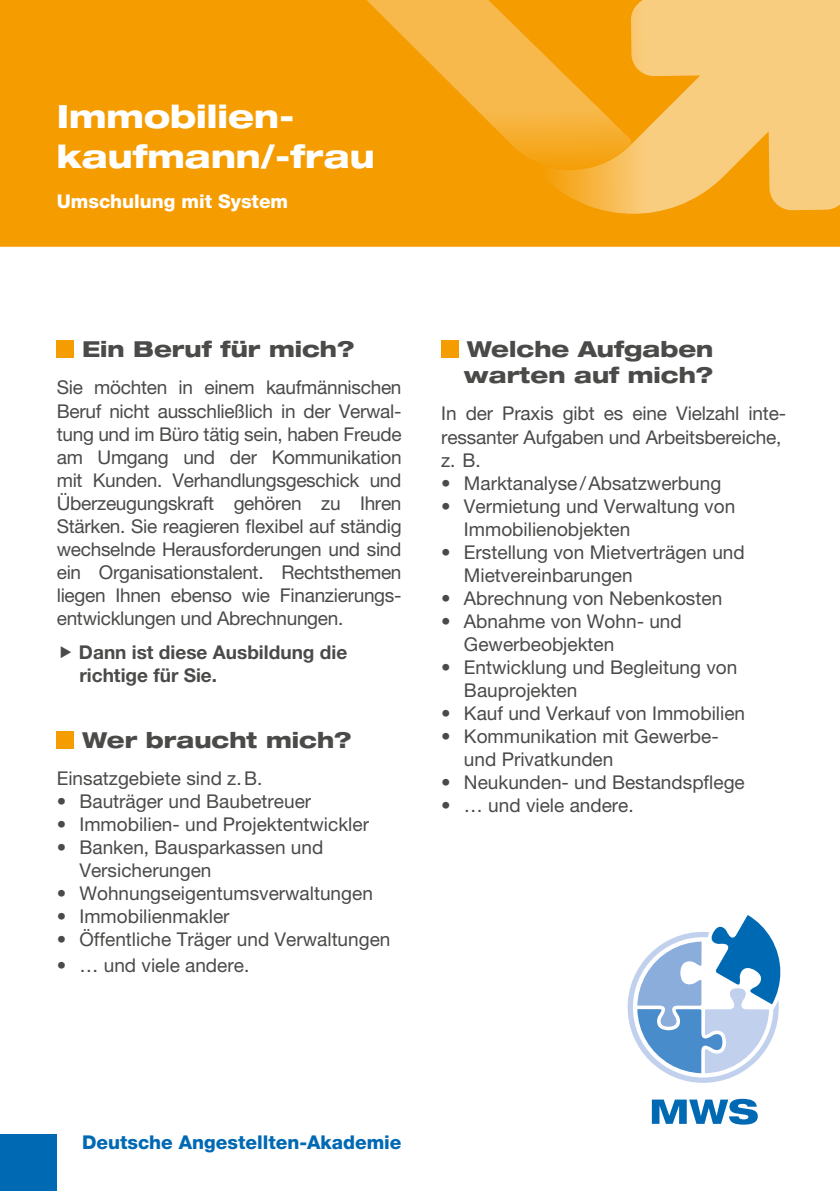
<style>
.page{position:relative;width:840px;height:1191px;background:#fff}
.page>*{position:absolute;margin:0;border:0;box-sizing:border-box;transform-origin:0 0}
.t1{font:800 expanded 32px/40px "Helvetica Neue LT Pro";color:#fff}
.t2{font:800 expanded 22px/26px "Helvetica Neue LT Pro";color:#4a4a49}
.t3{font:19px/23px "Helvetica Neue LT Pro";color:#4a4a49}
.t4{font:700 19px/23px "Helvetica Neue LT Pro";color:#4a4a49}
.t5{font:800 19px "Helvetica Neue LT Pro";color:#0069b4}
.t6{font:800 19px "Helvetica Neue LT Pro";color:#fff}
</style>
<div class="page">
<div style="left:0;top:0;width:839px;height:247px;background:#f59c00"></div>
<div style="left:57px;top:340px;width:17px;height:17px;background:#f59c00"></div>
<div style="left:57px;top:731px;width:17px;height:17px;background:#f59c00"></div>
<div style="left:441px;top:340px;width:17px;height:17px;background:#f59c00"></div>
<svg style="left:627px;top:915px;width:154px;height:167px"></svg>
<svg style="left:651px;top:1098px;width:106px;height:26px"></svg>
<div style="left:0;top:1134px;width:57px;height:57px;background:#0069b4"></div>
<svg style="left:346px;top:0;width:166px;height:171px;background:#f5a820"></svg>
<div style="left:32px;top:78px;width:367px;height:158px;background:#f59c00"></div>
<svg style="left:512px;top:0;width:327px;height:216px;background:#f7ba4e"></svg>
<h1 class="t1" style="left:57px;top:96px;width:319px">Immobilien&shy;kaufmann/-frau</h1>
<p class="t6" style="left:57px;top:190px;width:233px">Umschulung mit System</p>
<p class="t2" style="left:82px;top:336px;width:274px">Ein Beruf für mich?</p>
<p class="t3" style="left:57px;top:376px;width:346px;text-align:justify">Sie möchten in einem kaufmännischen Beruf nicht ausschließlich in der Verwal&shy;tung und im Büro tätig sein, haben Freude am Umgang und der Kommunikation mit Kunden. Verhandlungsgeschick und Überzeugungskraft gehören zu Ihren Stärken. Sie reagieren flexibel auf ständig wechselnde Herausforderungen und sind ein Organisationstalent. Rechtsthemen liegen Ihnen ebenso wie Finanzierungs&shy;entwicklungen und Abrechnungen.</p>
<p class="t4" style="left:79px;top:640px;width:270px">Dann ist diese Ausbildung die richtige für Sie.</p>
<p class="t2" style="left:82px;top:726px;width:271px">Wer braucht mich?</p>
<p class="t3" style="left:57px;top:767px;width:207px">Einsatzgebiete sind z.B.</p>
<p class="t3" style="left:57px;top:790px;width:256px">• Bauträger und Baubetreuer</p>
<p class="t3" style="left:57px;top:813px;width:313px">• Immobilien- und Projektentwickler</p>
<p class="t3" style="left:79px;top:836px;width:245px;text-indent:-23px">• Banken, Bausparkassen und<br>Versicherungen</p>
<p class="t3" style="left:57px;top:882px;width:317px">• Wohnungseigentumsverwaltungen</p>
<p class="t3" style="left:57px;top:905px;width:174px">• Immobilienmakler</p>
<p class="t3" style="left:57px;top:928px;width:335px">• Öffentliche Träger und Verwaltungen</p>
<p class="t3" style="left:57px;top:954px;width:194px">• … und viele andere.</p>
<p class="t2" style="left:463px;top:336px;width:251px">Welche Aufgaben warten auf mich?</p>
<p class="t3" style="left:441px;top:402px;width:346px">In der Praxis gibt es eine Vielzahl inte&shy;ressanter Aufgaben und Arbeitsbereiche, z. B.</p>
<p class="t3" style="left:441px;top:471px;width:281px">• Marktanalyse/Absatzwerbung</p>
<p class="t3" style="left:463px;top:494px;width:272px;text-indent:-23px">• Vermietung und Verwaltung von<br>Immobilienobjekten</p>
<p class="t3" style="left:463px;top:540px;width:282px;text-indent:-23px">• Erstellung von Mietverträgen und<br>Mietvereinbarungen</p>
<p class="t3" style="left:441px;top:586px;width:282px">• Abrechnung von Nebenkosten</p>
<p class="t3" style="left:463px;top:609px;width:219px;text-indent:-23px">• Abnahme von Wohn- und<br>Gewerbeobjekten</p>
<p class="t3" style="left:463px;top:655px;width:275px;text-indent:-23px">• Entwicklung und Begleitung von<br>Bauprojekten</p>
<p class="t3" style="left:441px;top:701px;width:305px">• Kauf und Verkauf von Immobilien</p>
<p class="t3" style="left:463px;top:724px;width:256px;text-indent:-23px">• Kommunikation mit Gewerbe&shy;und Privatkunden</p>
<p class="t3" style="left:441px;top:770px;width:305px">• Neukunden- und Bestandspflege</p>
<p class="t3" style="left:441px;top:793px;width:194px">• … und viele andere.</p>
<p class="t5" style="left:82px;top:1130px;width:321px">Deutsche Angestellten-Akademie</p>
</div>
